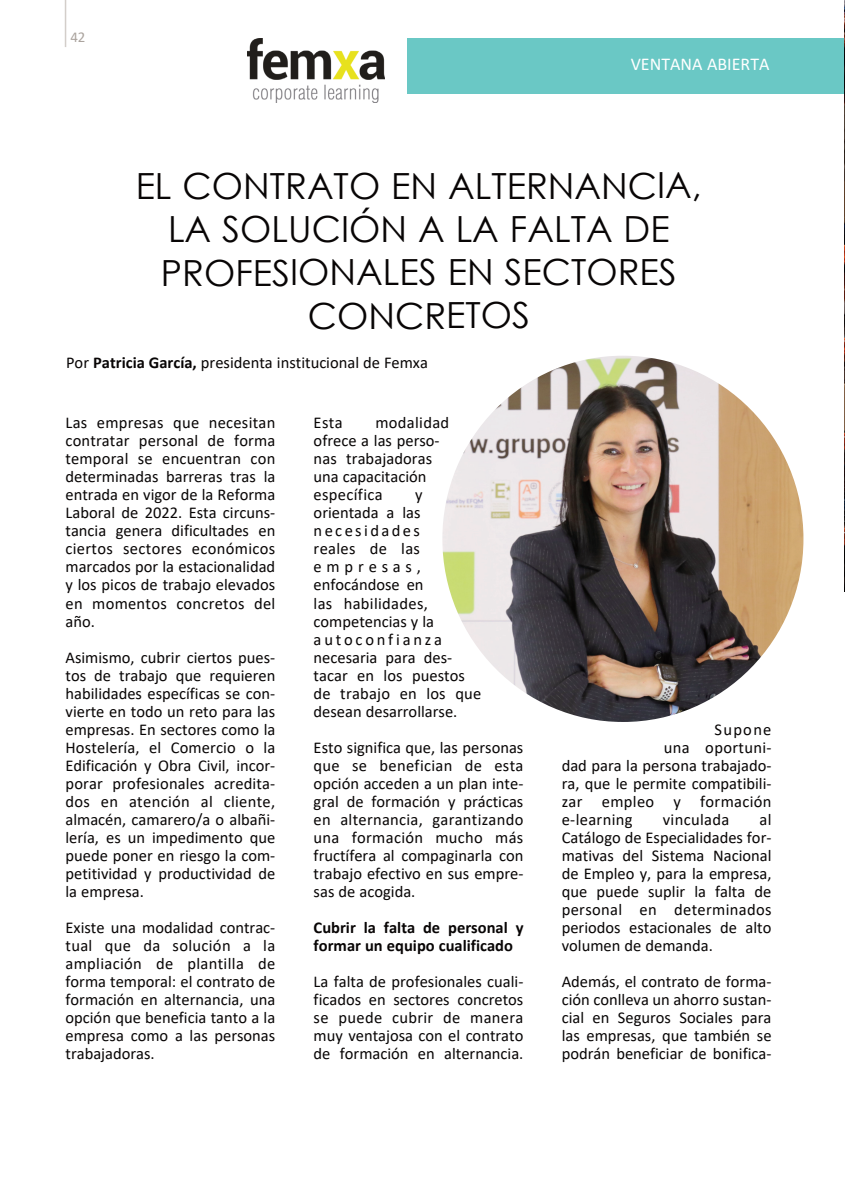
<style>
.page{position:relative;width:845px;height:1192px;background:#fff}
.page>*{position:absolute;margin:0;border:0;box-sizing:border-box;transform-origin:0 0}
.t1{font:36px "Century Gothic";color:#080505}
.t2{font:18px "Calibri";color:#fff}
.t3{font:16.5px/18px "Calibri";color:#080505;text-align:justify}
.t4{font:16.5px "Calibri";letter-spacing:.02em;color:#080505}
.t5{font:700 16.5px/18px "Calibri";color:#080505}
.t6{font:15px "Calibri";color:#aba49e}
.s1{font-weight:700}
</style>
<div class="page">
<hr style="left:65px;top:0;width:1px;height:47px;background:#d3ceca">
<div style="left:407px;top:38px;width:437px;height:56px;background:#6ac8c5"></div>
<img style="left:442px;top:355px;width:361px;height:366px;border-radius:50%">
<img style="left:248px;top:38px;width:137px;height:65px">
<img style="left:844px;top:0;width:1px;height:591px">
<p class="t6" style="left:70px;top:31px;width:17px">42</p>
<p class="t2" style="left:631px;top:56px;width:140px">VENTANA ABIERTA</p>
<p class="t1" style="left:136px;top:162px;width:568px">EL CONTRATO EN ALTERNANCIA,</p>
<p class="t1" style="left:168px;top:206px;width:503px">LA SOLUCIÓN A LA FALTA DE</p>
<p class="t1" style="left:161px;top:249px;width:517px">PROFESIONALES EN SECTORES</p>
<p class="t1" style="left:308px;top:292px;width:224px">CONCRETOS</p>
<p class="t3" style="left:66px;top:355px;width:363px">Por <span class="s1">Patricia García,</span> presidenta institucional de Femxa</p>
<p class="t3" style="left:66px;top:415px;width:211px">Las empresas que necesitan contratar personal de forma temporal se encuentran con determinadas barreras tras la entrada en vigor de la Reforma Laboral de 2022. Esta circuns&shy;tancia genera dificultades en ciertos sectores económicos marcados por la estacionalidad y los picos de trabajo elevados en momentos concretos del año.</p>
<p class="t3" style="left:66px;top:649px;width:211px">Asimismo, cubrir ciertos pues&shy;tos de trabajo que requieren habilidades específicas se con&shy;vierte en todo un reto para las empresas. En sectores como la Hostelería, el Comercio o la Edificación y Obra Civil, incor&shy;porar profesionales acredita&shy;dos en atención al cliente, almacén, camarero/a o albañi&shy;lería, es un impedimento que puede poner en riesgo la com&shy;petitividad y productividad de la empresa.</p>
<p class="t3" style="left:66px;top:919px;width:211px">Existe una modalidad contrac&shy;tual que da solución a la ampliación de plantilla de forma temporal: el contrato de formación en alternancia, una opción que beneficia tanto a la empresa como a las personas trabajadoras.</p>
<p class="t3" style="left:314px;top:415px;width:137px;text-align:left;text-indent:62px">modalidad ofrece a las perso&shy;nas trabajadoras una capacitación específica</p>
<p class="t3" style="left:314px;top:415px;width:30px">Esta</p>
<p class="t3" style="left:314px;top:487px;width:169px;text-align:left;text-indent:102px">y orientada a las necesidades<br>reales de las empresas, enfocándose en<br>las habilidades, competencias y la autoconfianza necesaria para des&shy;tacar en los puestos de trabajo en los que desean desarrollarse.</p>
<p class="t3" style="left:314px;top:739px;width:211px">Esto significa que, las personas que se benefician de esta opción acceden a un plan inte&shy;gral de formación y prácticas en alternancia, garantizando una formación mucho más fructífera al compaginarla con trabajo efectivo en sus empre&shy;sas de acogida.</p>
<p class="t5" style="left:314px;top:919px;width:211px">Cubrir la falta de personal y formar un equipo cualificado</p>
<p class="t3" style="left:314px;top:973px;width:211px">La falta de profesionales cuali&shy;ficados en sectores concretos se puede cubrir de manera muy ventajosa con el contrato de formación en alternancia.</p>
<p class="t3" style="left:714px;top:721px;width:59px">Supone</p>
<p class="t4" style="left:664px;top:740px;width:109px">una oportuni-</p>
<p class="t3" style="left:562px;top:757px;width:211px">dad para la persona trabajado-</p>
<p class="t3" style="left:562px;top:775px;width:211px">ra, que le permite compatibili-</p>
<p class="t4" style="left:562px;top:794px;width:211px">zar empleo y formación</p>
<p class="t4" style="left:562px;top:812px;width:72px">e-learning</p>
<p class="t4" style="left:663px;top:812px;width:68px">vinculada</p>
<p class="t3" style="left:562px;top:811px;width:211px;text-indent:198px">al Catálogo de Especialidades for&shy;mativas del Sistema Nacional de Empleo y, para la empresa, que puede suplir la falta de personal en determinados periodos estacionales de alto volumen de demanda.</p>
<p class="t3" style="left:562px;top:973px;width:211px">Además, el contrato de forma&shy;ción conlleva un ahorro sustan&shy;cial en Seguros Sociales para las empresas, que también se podrán beneficiar de bonifica-</p>
</div>
